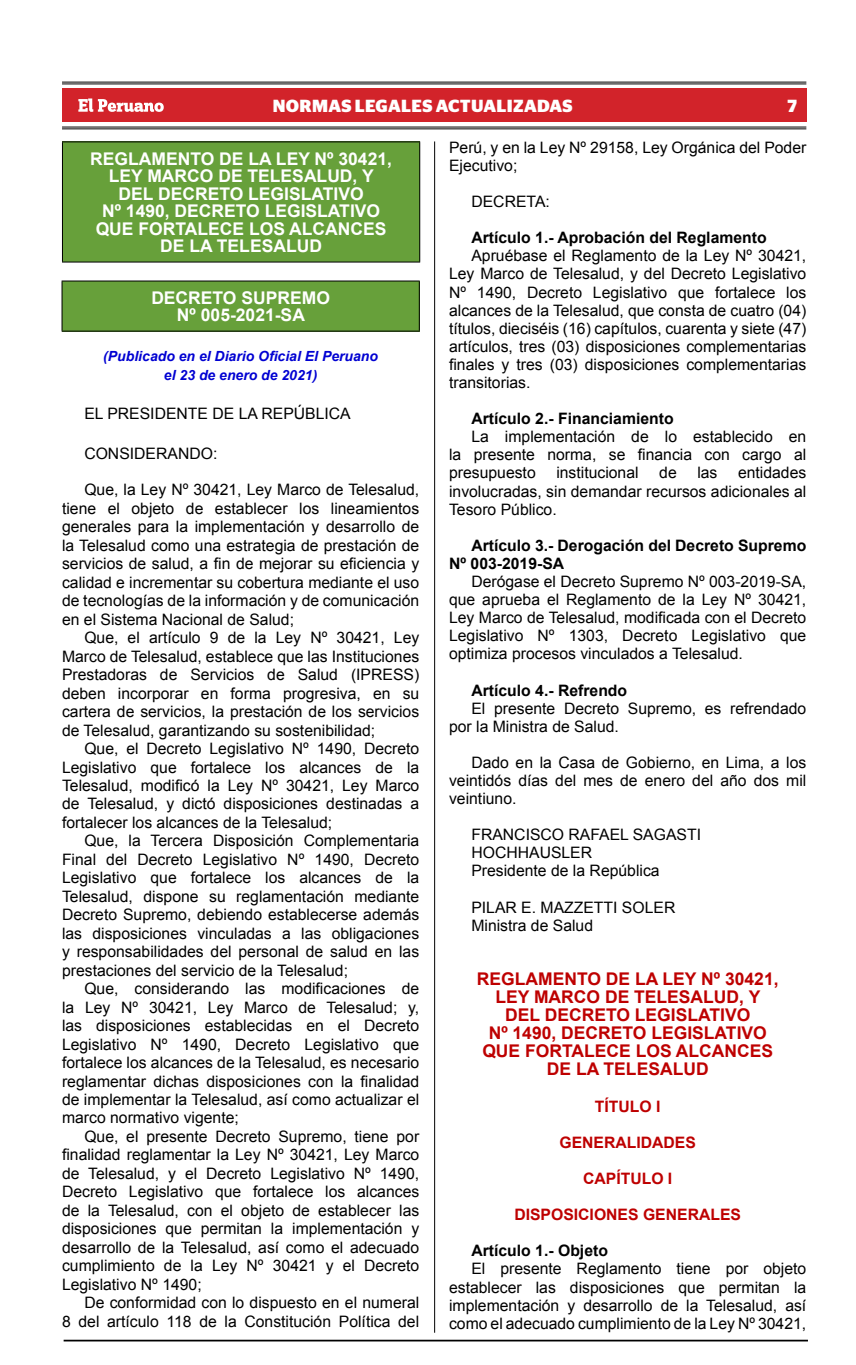
<style>
.page{position:relative;width:856px;height:1365px;background:#fff}
.page>*{position:absolute;margin:0;border:0;box-sizing:border-box;transform-origin:0 0}
.t1{font:700 17.5px/17.5px "Arial";color:#fff;text-align:center}
.t2{font:700 17.5px/18px "Arial";color:#be0000}
.t3{font:700 17.5px "Stag Sans";letter-spacing:.02em;color:#fff}
.t4{font:15.75px/18.4px "Arial";color:#000;text-align:justify}
.t5{font:700 15.75px/18px "Arial";color:#000}
.t6{font:700 15.75px "Arial";color:#be0000}
.t7{font:italic 700 14px/18.6px "Arial";color:#0000d2;text-align:center}
</style>
<div class="page">
<hr style="left:64px;top:1339px;width:744px;height:2px;background:#000">
<div style="left:62px;top:88px;width:744px;height:34px;background:#d2232a"></div>
<hr style="left:62px;top:82px;width:744px;height:1px;background:#000">
<hr style="left:62px;top:84px;width:744px;height:1px;background:#000">
<hr style="left:62px;top:127px;width:744px;height:1px;background:#000">
<hr style="left:62px;top:128px;width:744px;height:1px;background:#000">
<svg style="left:78px;top:98px;width:86px;height:14px"></svg>
<hr style="left:434px;top:141px;width:1px;height:1191px;background:#000">
<div style="left:62px;top:142px;width:358px;height:120px;background:#67a03a"></div>
<hr style="left:62px;top:141px;width:358px;height:1px;background:#000">
<hr style="left:62px;top:142px;width:1px;height:119px;background:#000">
<hr style="left:419px;top:142px;width:1px;height:119px;background:#000">
<hr style="left:62px;top:261px;width:358px;height:1px;background:#000">
<div style="left:62px;top:281px;width:357px;height:50px;background:#67a03a"></div>
<hr style="left:62px;top:280px;width:358px;height:1px;background:#000">
<hr style="left:62px;top:281px;width:1px;height:49px;background:#000">
<hr style="left:419px;top:281px;width:1px;height:49px;background:#000">
<hr style="left:62px;top:330px;width:358px;height:1px;background:#000">
<p class="t3" style="left:273px;top:96px;width:289px">NORMAS LEGALES ACTUALIZADAS</p>
<p class="t3" style="left:787px;top:96px;width:11px">7</p>
<p class="t1" style="left:90px;top:150px;width:303px">Reglamento de la Ley Nº 30421,<br>Ley Marco de Telesalud, y<br>del Decreto Legislativo<br>Nº 1490, Decreto Legislativo que fortalece los alcances de la Telesalud</p>
<p class="t1" style="left:151px;top:289px;width:13px">DECRE</p>
<p class="t4" style="left:449px;top:138px;width:359px">Perú, y en la Ley Nº 29158, Ley Orgánica del Poder<br>Ejecutivo;</p>
<p class="t4" style="left:471px;top:192px;width:80px">DECRETA:</p>
<p class="t5" style="left:471px;top:229px;width:297px">Artículo 1.- Aprobación del Reglamento</p>
<p class="t4" style="left:449px;top:247px;width:359px;text-indent:22px">Apruébase el Reglamento de la Ley Nº 30421, Ley Marco de Telesalud, y del Decreto Legislativo Nº 1490, Decreto Legislativo que fortalece los alcances de la Telesalud, que consta de cuatro (04) títulos, dieciséis (16) capítulos, cuarenta y siete (47) artículos, tres (03) disposiciones complementarias finales y tres (03) disposiciones complementarias transitorias.</p>
<p class="t5" style="left:471px;top:410px;width:204px">Artículo 2.- Financiamiento</p>
<p class="t4" style="left:449px;top:428px;width:359px;text-indent:22px">La implementación de lo establecido en la presente norma, se financia con cargo al presupuesto</p>
<p class="t1" style="left:177px;top:289px;width:153px;text-align:left;text-indent:36px">TO SU PREMO<br>Nº 005-2021-SA</p>
<p class="t7" style="left:103px;top:347px;width:276px">(Publicado en el Diario Oficial El Peruano el 23 de enero de 2021)</p>
<p class="t4" style="left:84px;top:404px;width:268px">EL PRESIDENTE DE LA REPÚBLICA</p>
<p class="t4" style="left:84px;top:444px;width:135px">CONSIDERANDO:</p>
<p class="t4" style="left:62px;top:481px;width:359px;text-indent:22px">Que, la Ley Nº 30421, Ley Marco de Telesalud, tiene el objeto de establecer los lineamientos generales para la implementación y desarrollo de la Telesalud como una estrategia de prestación de servicios de salud, a fin de mejorar su eficiencia y calidad e incrementar su cobertura mediante el uso de tecnologías de la información y de comunicación en el Sistema Nacional de Salud;</p>
<p class="t4" style="left:62px;top:628px;width:359px;text-indent:22px">Que, el artículo 9 de la Ley Nº 30421, Ley Marco de Telesalud, establece que las Instituciones Prestadoras de Servicios de Salud (IPRESS) deben incorporar en forma progresiva, en su cartera de servicios, la prestación de los servicios de Telesalud, garantizando su sostenibilidad;</p>
<p class="t4" style="left:62px;top:739px;width:359px;text-indent:22px">Que, el Decreto Legislativo Nº 1490, Decreto Legislativo que fortalece los alcances de la Telesalud, modificó la Ley Nº 30421, Ley Marco de Telesalud, y dictó disposiciones destinadas a fortalecer los alcances de la Telesalud;</p>
<p class="t4" style="left:62px;top:831px;width:359px;text-indent:22px">Que, la Tercera Disposición Complementaria Final del Decreto Legislativo Nº 1490, Decreto Legislativo que fortalece los alcances de la Telesalud, dispone su reglamentación mediante Decreto Supremo, debiendo establecerse además las disposiciones vinculadas a las obligaciones y responsabilidades del personal de salud en las prestaciones del servicio de la Telesalud;</p>
<p class="t4" style="left:62px;top:979px;width:359px;text-indent:22px">Que, considerando las modificaciones de la Ley Nº 30421, Ley Marco de Telesalud; y, las disposiciones establecidas en el Decreto Legislativo Nº 1490, Decreto Legislativo que fortalece los alcances de la Telesalud, es necesario reglamentar dichas disposiciones con la finalidad de implementar la Telesalud, así como actualizar el marco normativo vigente;</p>
<p class="t4" style="left:62px;top:1127px;width:359px;text-indent:22px">Que, el presente Decreto Supremo, tiene por finalidad reglamentar la Ley Nº 30421, Ley Marco de Telesalud, y el Decreto Legislativo Nº 1490, Decreto Legislativo que fortalece los alcances de la Telesalud, con el objeto de establecer las disposiciones que permitan la implementación y desarrollo de la Telesalud, así como el adecuado cumplimiento de la Ley Nº 30421 y el Decreto Legislativo Nº 1490;</p>
<p class="t4" style="left:62px;top:1293px;width:359px;text-align:right">De conformidad con lo dispuesto en el numeral<br>8 del artículo 118 de la Constitución Política del</p>
<p class="t4" style="left:449px;top:464px;width:359px;text-indent:289px">entidades involucradas, sin demandar recursos adicionales al Tesoro Público.</p>
<p class="t5" style="left:449px;top:536px;width:359px;text-indent:22px">Artículo 3.- Derogación del Decreto Supremo<br>Nº 003-2019-SA</p>
<p class="t4" style="left:449px;top:572px;width:359px;text-indent:22px">Derógase el Decreto Supremo Nº 003-2019-SA, que aprueba el Reglamento de la Ley Nº 30421, Ley Marco de Telesalud, modificada con el Decreto Legislativo Nº 1303, Decreto Legislativo que optimiza procesos vinculados a Telesalud.</p>
<p class="t5" style="left:471px;top:681px;width:157px">Artículo 4.- Refrendo</p>
<p class="t4" style="left:449px;top:699px;width:359px;text-indent:22px">El presente Decreto Supremo, es refrendado por la Ministra de Salud.</p>
<p class="t4" style="left:449px;top:753px;width:359px;text-indent:22px">Dado en la Casa de Gobierno, en Lima, a los veintidós días del mes de enero del año dos mil veintiuno.</p>
<p class="t4" style="left:471px;top:825px;width:231px;text-align:left">FRANCISCO RAFAEL SAGASTI<br>HOCHHAUSLER<br>Presidente de la República</p>
<p class="t4" style="left:471px;top:898px;width:205px">PILAR E. MAZZETTI SOLER<br>Ministra de Salud</p>
<p class="t4" style="left:556px;top:464px;width:84px">institucional</p>
<p class="t4" style="left:659px;top:464px;width:19px">de</p>
<p class="t4" style="left:697px;top:464px;width:22px">las</p>
<p class="t2" style="left:495px;top:970px;width:285px;text-indent:-19px">REGLAMENTO DE LA LEY Nº 30421,<br>LEY MARCO</p>
<p class="t2" style="left:605px;top:988px;width:75px">DE TELESA</p>
<p class="t2" style="left:703px;top:988px;width:59px">LUD, Y</p>
<p class="t2" style="left:505px;top:1006px;width:53px">DE L DECRE</p>
<p class="t2" style="left:606px;top:1006px;width:144px">TO LEGISLATIVO</p>
<p class="t2" style="left:489px;top:1024px;width:86px">Nº 1490, DECRE</p>
<p class="t2" style="left:622px;top:1024px;width:144px">TO LEGISLATIVO</p>
<p class="t2" style="left:482px;top:1042px;width:125px">QUE FORTALECE</p>
<p class="t2" style="left:547px;top:1042px;width:203px;text-indent:89px">LOS ALCANCES<br>DE LA TELESA</p>
<p class="t2" style="left:672px;top:1060px;width:24px">LUD</p>
<p class="t6" style="left:595px;top:1095px;width:67px">TÍTULO I</p>
<p class="t6" style="left:559px;top:1131px;width:46px">GENERA</p>
<p class="t6" style="left:627px;top:1131px;width:26px">LIDADES</p>
<p class="t6" style="left:583px;top:1167px;width:91px">CAPÍTULO I</p>
<p class="t6" style="left:514px;top:1203px;width:175px">DISPOSICIONES GENERA</p>
<p class="t6" style="left:710px;top:1203px;width:21px">LES</p>
<p class="t5" style="left:471px;top:1242px;width:138px">Artículo 1.- Objeto</p>
<p class="t4" style="left:449px;top:1259px;width:359px;text-indent:22px">El presente Reglamento tiene por objeto establecer las disposiciones que permitan la implementación y desarrollo de la Telesalud, así como el adecuado cumplimiento de la Ley Nº 30421,</p>
</div>
